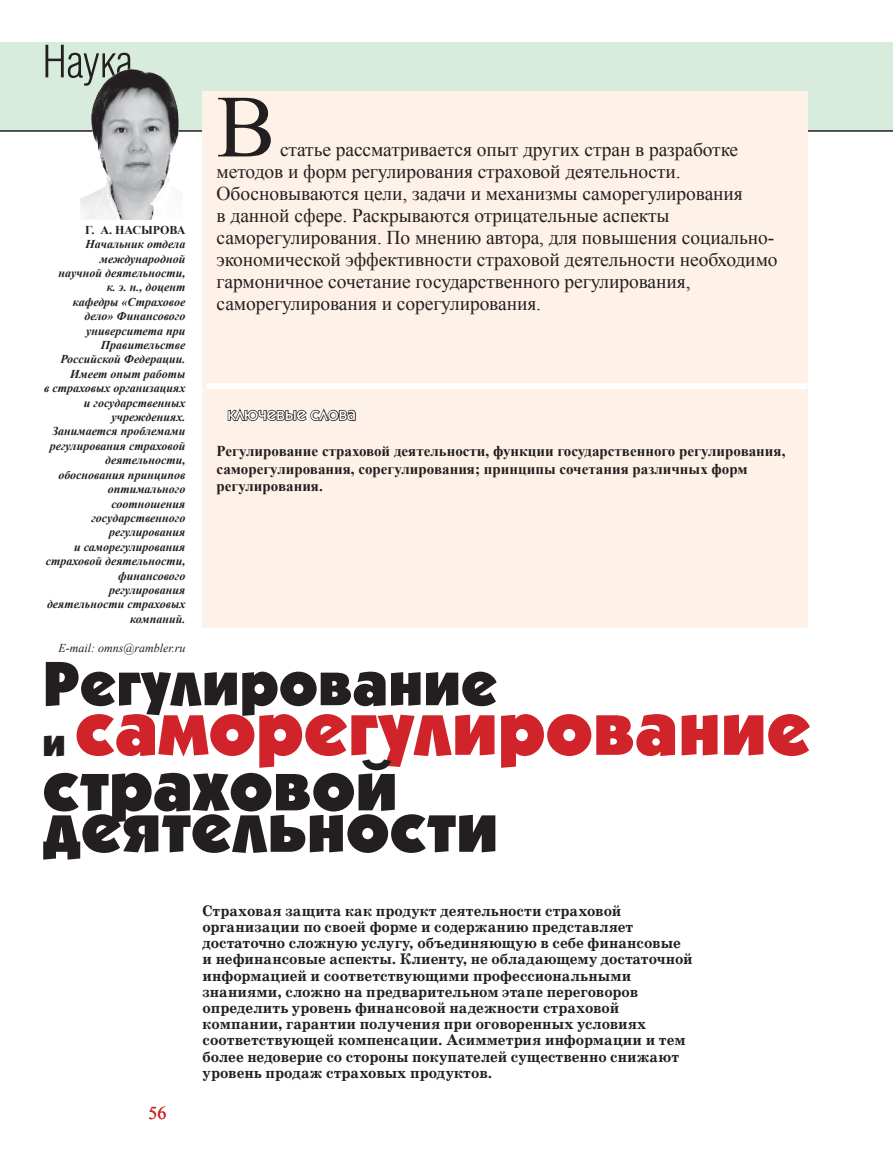
<style>
.page{position:relative;width:893px;height:1149px;background:#fff}
.page>*{position:absolute;margin:0;border:0;box-sizing:border-box;transform-origin:0 0}
.t1{font:88.5px "Times New Roman";color:#231f20}
.Заголовок_new{font:900 76.5px "Kabel C";color:#d1232a}
.Заголовок_new-2{font:900 70.5px "Kabel C";color:#231f20}
.Заголовок_new-3{font:900 63px "Kabel C";color:#231f20}
.t2{font:19.5px/21.9px "Times New Roman";letter-spacing:-.005em;color:#231f20}
.t3{font:500 18px "Kabel C";color:#fff}
.t4{font:18px "Times New Roman";color:#d1232a}
.подглавка{font:700 15.45px/16.2px "School Book C";letter-spacing:.005em;color:#231f20}
.t5{font:700 15px/17.7px "Times New Roman";color:#231f20}
.биография{font:italic 700 12px/14.4px "Times New Roman";color:#231f20;text-align:right}
.биография-2{font:italic 12px "Times New Roman";color:#231f20}
.биография-3{font:700 12px "Times New Roman";color:#231f20}
.s1{font-size:39px;color:#231f20}
</style>
<div class="page">
<div style="left:0;top:43px;width:893px;height:88px;background:#d8ecdd"></div>
<hr style="left:0;top:130px;width:893px;height:2px;background:#231f20">
<svg style="left:45px;top:45px;width:86px;height:33px"></svg>
<div style="left:202px;top:91px;width:606px;height:536px;background:#fef2e8"></div>
<div style="left:207px;top:383px;width:600px;height:6px;background:#fff"></div>
<svg style="left:227px;top:408px;width:129px;height:14px"></svg>
<img style="left:81px;top:63px;width:101px;height:156px">
<p class="биография-3" style="left:85px;top:221px;width:102px">Г. А. НАСЫРОВА</p>
<p class="биография" style="left:44px;top:236px;width:143px">Начальник отдела международной<br>научной деятельности,<br>к. э. н., доцент<br>кафедры «Страховое дело» Финансового университета при<br>Правительстве<br>Российской Федерации.<br>Имеет опыт работы<br>в страховых организациях и государственных учреждениях.<br>Занимается проблемами регулирования страховой деятельности, обоснования принципов оптимального соотношения государственного регулирования<br>и саморегулирования страховой деятельности, финансового регулирования деятельности страховых компаний.</p>
<p class="биография-2" style="left:58px;top:639px;width:129px">E-mail: omns@rambler.ru</p>
<p class="t1" style="left:217px;top:67px;width:61px">В</p>
<p class="t2" style="left:217px;top:139px;width:562px;text-indent:63px">статье рассматривается опыт других стран в разработке методов и форм регулирования страховой деятельности.<br>Обосновываются цели, задачи и механизмы саморегулирования<br>в данной сфере. Раскрываются отрицательные аспекты саморегулирования. По мнению автора, для повышения социально&shy;экономической эффективности страховой деятельности необходимо гармоничное сочетание государственного регулирования, саморегулирования и сорегулирования.</p>
<p class="t3" style="left:227px;top:403px;width:130px">ключевые слова</p>
<p class="t5" style="left:217px;top:441px;width:570px">Регулирование страховой деятельности, функции государственного регулирования, саморегулирования, сорегулирования; принципы сочетания различных форм регулирования.</p>
<p class="Заголовок_new-3" style="left:43px;top:645px;width:456px">Регулирование</p>
<p class="Заголовок_new" style="left:43px;top:682px;width:770px"><span class="s1">и</span> саморегулирование</p>
<p class="Заголовок_new-2" style="left:43px;top:743px;width:357px">страховой</p>
<p class="Заголовок_new-2" style="left:43px;top:785px;width:457px">деятельности</p>
<p class="t4" style="left:148px;top:1100px;width:19px">56</p>
<p class="подглавка" style="left:202px;top:902px;width:492px">Страховая защита как продукт деятельности страховой организации по своей форме и содержанию представляет достаточно сложную услугу, объединяющую в себе финансовые и нефинансовые аспекты. Клиенту, не обладающему достаточной информацией и соответствующими профессиональными знаниями, сложно на предварительном этапе переговоров определить уровень финансовой надежности страховой компании, гарантии получения при оговоренных условиях соответствующей компенсации. Асимметрия информации и тем более недоверие со стороны покупателей существенно снижают уровень продаж страховых продуктов.</p>
</div>
